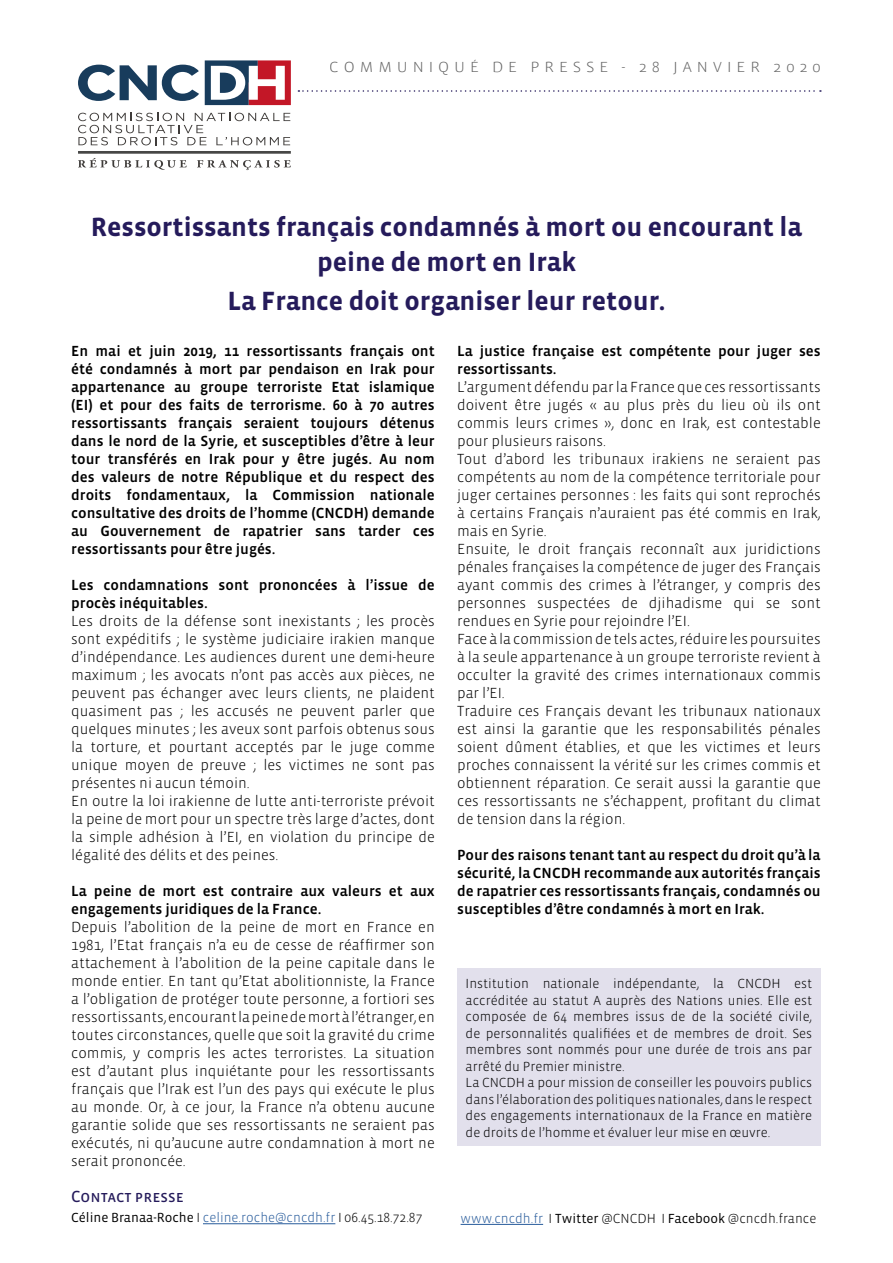
<style>
.page{position:relative;width:893px;height:1263px;background:#fff}
.page>*{position:absolute;margin:0;border:0;box-sizing:border-box;transform-origin:0 0}
.t1{font:700 27px/34.5px "Vista Sans OT";color:#251b5b;text-align:center}
.t2{font:16.5px "Vista Sans OT";color:#251b5b}
.t3{font:300 15px/18px "Vista Sans OT";color:#000}
.t4{font:500 15px/18px "Vista Sans OT";color:#000}
.t5{font:300 15px "Vista Sans";letter-spacing:.3em;color:#000;scale:1.09 1}
.t6{font:300 13.5px/16.5px "Vista Sans OT";color:#000}
.t7{font:300 13.5px "Vista Sans OT";color:#275b9b}
.s1{font-weight:400;color:#000}
.s2{color:#000}
.s3{color:#275b9b}
.s4{font-weight:400}
</style>
<div class="page">
<hr style="left:203px;top:1223px;width:132px;height:1px;background:#275b9b">
<hr style="left:461px;top:1224px;width:82px;height:1px;background:#275b9b">
<svg style="left:298px;top:90px;width:523px;height:2px"></svg>
<svg style="left:78px;top:65px;width:121px;height:36px"></svg>
<svg style="left:205px;top:60px;width:86px;height:45px"></svg>
<hr style="left:78px;top:151px;width:213px;height:3px;background:#474746">
<svg style="left:78px;top:113px;width:212px;height:32px"></svg>
<svg style="left:78px;top:158px;width:109px;height:12px"></svg>
<svg style="left:197px;top:160px;width:94px;height:10px"></svg>
<div style="left:457px;top:968px;width:364px;height:177px;background:#e2e0ec"></div>
<p class="t5" style="left:330px;top:59px;width:452px">COMMUNIQUÉ DE PRESSE - 28 JANVIER 2020</p>
<h1 class="t1" style="left:91px;top:211px;width:713px">Ressortissants français condamnés à mort ou encourant la peine de mort en Irak</h1>
<h1 class="t1" style="left:227px;top:284px;width:440px">La France doit organiser leur retour.</h1>
<p class="t4" style="left:71px;top:342px;width:365px;text-align:justify">En mai et juin 2019, 11 ressortissants français ont été condamnés à mort par pendaison en Irak pour appartenance au groupe terroriste Etat islamique (EI) et pour des faits de terrorisme. 60 à 70 autres ressortissants français seraient toujours détenus dans le nord de la Syrie, et susceptibles d’être à leur tour transférés en Irak pour y être jugés. Au nom des valeurs de notre République et du respect des droits fondamentaux, la Commission nationale consultative des droits de l’homme (CNCDH) demande au Gouvernement de rapatrier sans tarder ces ressortissants pour être jugés.</p>
<p class="t4" style="left:71px;top:576px;width:365px">Les condamnations sont prononcées à l’issue de procès inéquitables.</p>
<p class="t3" style="left:71px;top:612px;width:365px">Les droits de la défense sont inexistants ; les procès sont expéditifs ; le système judiciaire irakien manque d’indépendance. Les audiences durent une demi-heure maximum ; les avocats n’ont pas accès aux pièces, ne peuvent pas échanger avec leurs clients, ne plaident quasiment pas ; les accusés ne peuvent parler que quelques minutes ; les aveux sont parfois obtenus sous la torture, et pourtant acceptés par le juge comme unique moyen de preuve ; les victimes ne sont pas présentes ni aucun témoin.<br>En outre la loi irakienne de lutte anti-terroriste prévoit la peine de mort pour un spectre très large d’actes, dont la simple adhésion à l’EI, en violation du principe de légalité des délits et des peines.</p>
<p class="t4" style="left:71px;top:882px;width:365px">La peine de mort est contraire aux valeurs et aux engagements juridiques de la France.</p>
<p class="t3" style="left:71px;top:918px;width:365px;text-align:justify">Depuis l’abolition de la peine de mort en France en 1981, l’Etat français n’a eu de cesse de réaffirmer son attachement à l’abolition de la peine capitale dans le monde entier. En tant qu’Etat abolitionniste, la France a l’obligation de protéger toute personne, a fortiori ses ressortissants, encourant la peine de mort à l’étranger, en toutes circonstances, quelle que soit la gravité du crime commis, y compris les actes terroristes. La situation est d’autant plus inquiétante pour les ressortissants français que l’Irak est l’un des pays qui exécute le plus au monde. Or, à ce jour, la France n’a obtenu aucune garantie solide que ses ressortissants ne seraient pas exécutés, ni qu’aucune autre condamnation à mort ne serait prononcée.</p>
<p class="t2" style="left:71px;top:1188px;width:114px">Contact presse</p>
<p class="t7" style="left:71px;top:1210px;width:353px"><span class="s1">Céline Branaa-Roche</span> <span class="s2">I</span> celine.roche@cncdh.fr <span class="s2">I 06.45.18.72.87</span></p>
<p class="t6" style="left:461px;top:1210px;width:357px"><span class="s3">www.cncdh.fr</span> I <span class="s4">Twitter</span> @CNCDH I <span class="s4">Facebook</span> @cncdh.france</p>
<p class="t4" style="left:457px;top:342px;width:365px">La justice française est compétente pour juger ses ressortissants.</p>
<p class="t3" style="left:457px;top:378px;width:365px">L’argument défendu par la France que ces ressortissants doivent être jugés « au plus près du lieu où ils ont commis leurs crimes », donc en Irak, est contestable pour plusieurs raisons.<br>Tout d’abord les tribunaux irakiens ne seraient pas compétents au nom de la compétence territoriale pour juger certaines personnes : les faits qui sont reprochés à certains Français n’auraient pas été commis en Irak, mais en Syrie.<br>Ensuite, le droit français reconnaît aux juridictions pénales françaises la compétence de juger des Français ayant commis des crimes à l’étranger, y compris des personnes suspectées de djihadisme qui se sont rendues en Syrie pour rejoindre l’EI.<br>Face à la commission de tels actes, réduire les poursuites à la seule appartenance à un groupe terroriste revient à occulter la gravité des crimes internationaux commis par l’EI.<br>Traduire ces Français devant les tribunaux nationaux est ainsi la garantie que les responsabilités pénales soient dûment établies, et que les victimes et leurs proches connaissent la vérité sur les crimes commis et obtiennent réparation. Ce serait aussi la garantie que ces ressortissants ne s’échappent, profitant du climat de tension dans la région.</p>
<p class="t4" style="left:457px;top:846px;width:365px;text-align:justify">Pour des raisons tenant tant au respect du droit qu’à la sécurité, la CNCDH recommande aux autorités français de rapatrier ces ressortissants français, condamnés ou susceptibles d’être condamnés à mort en Irak.</p>
<p class="t6" style="left:466px;top:976px;width:348px">Institution nationale indépendante, la CNCDH est accréditée au statut A auprès des Nations unies. Elle est composée de 64 membres issus de de la société civile, de personnalités qualifiées et de membres de droit. Ses membres sont nommés pour une durée de trois ans par arrêté du Premier ministre.<br>La CNCDH a pour mission de conseiller les pouvoirs publics dans l’élaboration des politiques nationales, dans le respect des engagements internationaux de la France en matière de droits de l’homme et évaluer leur mise en œuvre.</p>
</div>
